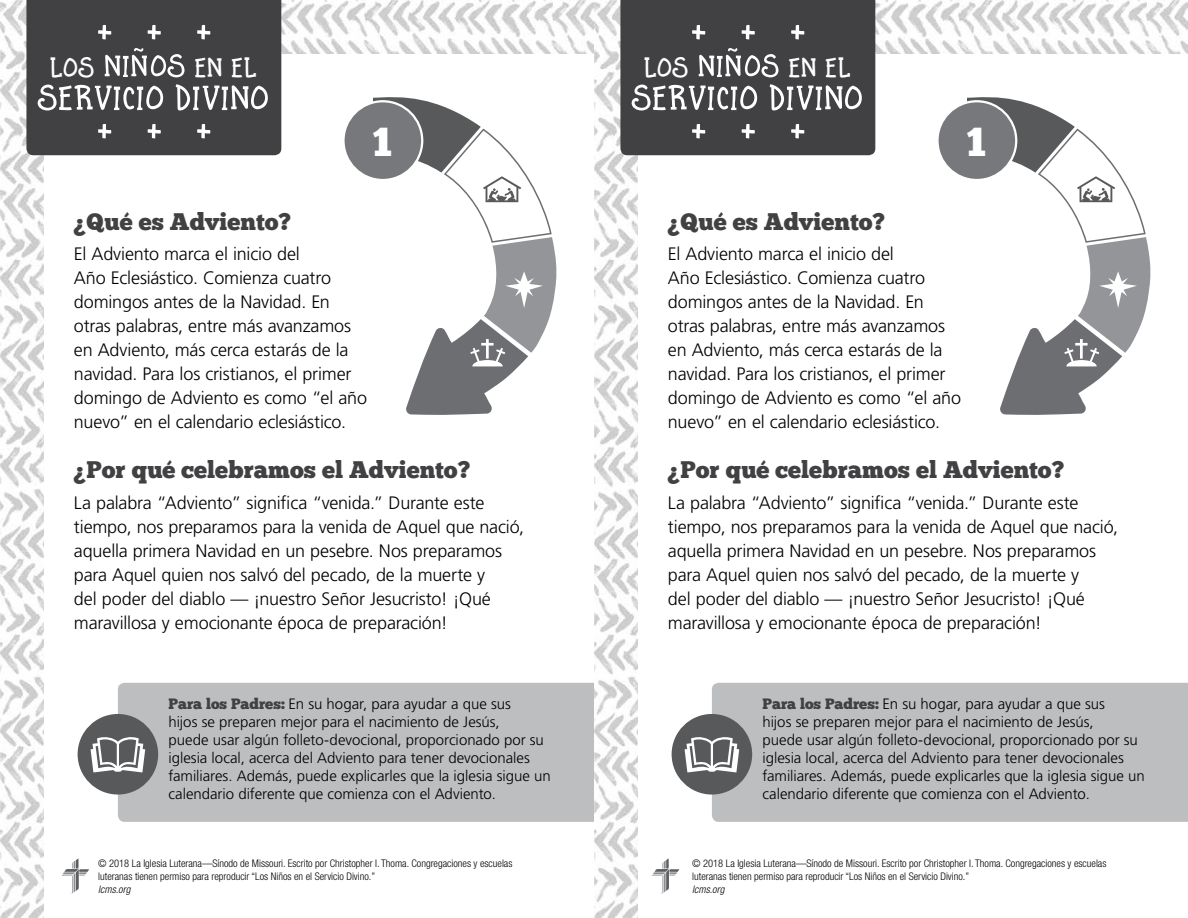
<style>
.page{position:relative;width:1188px;height:918px;background:#fff}
.page>*{position:absolute;margin:0;border:0;box-sizing:border-box;transform-origin:0 0}
.t1{font:72px "Fontbox Masquerade";color:#fff}
.t2{font:60px "Fontbox Masquerade";color:#fff}
.t3{font:48px "Fontbox Masquerade";color:#fff}
.t4{font:40.5px "Chunk Five";color:#fff}
.Head{font:24px "Chunk Five";color:#414042}
.kid_body{font:300 18px/24px "Frutiger LT Std";letter-spacing:-.01em;color:#000}
.Parent_head{font:300 15px/18px "Frutiger LT Std";color:#000}
.t5{font:300 condensed 10.5px/12.6px "Helvetica Neue LT Std";color:#000}
.t6{font:italic 300 condensed 10.5px "Helvetica Neue LT Std";color:#000}
.s1{font-size:54px}
.s2{font-family:"Chunk Five";font-weight:400;color:#414042}
</style>
<div class="page">
<img style="left:0;top:0;width:1188px;height:918px">
<div style="left:44px;top:54px;width:550px;height:864px;background:#fff"></div>
<div style="left:638px;top:54px;width:550px;height:864px;background:#fff"></div>
<div style="left:26px;top:0;width:255px;height:155px;background:#414042"></div>
<div style="left:620px;top:0;width:255px;height:155px;background:#414042"></div>
<div style="left:118px;top:683px;width:476px;height:139px;background:#bcbec0"></div>
<div style="left:712px;top:683px;width:476px;height:139px;background:#bcbec0"></div>
<div style="left:78px;top:714px;width:80px;height:81px;background:#58595b;border-radius:50%"></div>
<div style="left:672px;top:714px;width:80px;height:81px;background:#58595b;border-radius:50%"></div>
<svg style="left:91px;top:737px;width:54px;height:35px"></svg>
<svg style="left:685px;top:737px;width:54px;height:35px"></svg>
<svg style="left:373px;top:97px;width:183px;height:318px"></svg>
<svg style="left:967px;top:97px;width:183px;height:318px"></svg>
<svg style="left:62px;top:858px;width:27px;height:36px"></svg>
<svg style="left:652px;top:858px;width:27px;height:36px"></svg>
<div style="left:343px;top:101px;width:79px;height:79px;background:#77787b;border-radius:50%"></div>
<div style="left:342px;top:100px;width:81px;height:81px;border:2px solid #fff;border-radius:50%"></div>
<div style="left:937px;top:101px;width:79px;height:79px;background:#77787b;border-radius:50%"></div>
<div style="left:936px;top:100px;width:81px;height:81px;border:2px solid #fff;border-radius:50%"></div>
<p class="t1" style="left:93px;top:-1px;width:123px">+ + +</p>
<p class="t3" style="left:51px;top:47px;width:208px">Los <span class="s1">Niños</span> en el</p>
<p class="t2" style="left:38px;top:72px;width:233px">Servicio Divino</p>
<p class="t1" style="left:93px;top:98px;width:123px">+ + +</p>
<p class="t1" style="left:687px;top:-1px;width:123px">+ + +</p>
<p class="t3" style="left:645px;top:47px;width:208px">Los <span class="s1">Niños</span> en el</p>
<p class="t2" style="left:632px;top:72px;width:233px">Servicio Divino</p>
<p class="t1" style="left:687px;top:98px;width:123px">+ + +</p>
<p class="t4" style="left:372px;top:118px;width:22px">1</p>
<p class="t4" style="left:966px;top:118px;width:22px">1</p>
<p class="Head" style="left:74px;top:207px;width:219px">¿Qué es Adviento?</p>
<p class="kid_body" style="left:74px;top:242px;width:295px">El Adviento marca el inicio del<br>Año Eclesiástico. Comienza cuatro domingos antes de la Navidad. En otras palabras, entre más avanzamos en Adviento, más cerca estarás de la navidad. Para los cristianos, el primer domingo de Adviento es como “el año nuevo” en el calendario eclesiástico.</p>
<p class="Head" style="left:74px;top:455px;width:398px">¿Por qué celebramos el Adviento?</p>
<p class="kid_body" style="left:74px;top:491px;width:452px">La palabra “Adviento” significa “venida.” Durante este tiempo, nos preparamos para la venida de Aquel que nació, aquella primera Navidad en un pesebre. Nos preparamos para Aquel quien nos salvó del pecado, de la muerte y<br>del poder del diablo — ¡nuestro Señor Jesucristo! ¡Qué maravillosa y emocionante época de preparación!</p>
<p class="Head" style="left:668px;top:207px;width:219px">¿Qué es Adviento?</p>
<p class="kid_body" style="left:668px;top:242px;width:295px">El Adviento marca el inicio del<br>Año Eclesiástico. Comienza cuatro domingos antes de la Navidad. En otras palabras, entre más avanzamos en Adviento, más cerca estarás de la navidad. Para los cristianos, el primer domingo de Adviento es como “el año nuevo” en el calendario eclesiástico.</p>
<p class="Head" style="left:668px;top:455px;width:398px">¿Por qué celebramos el Adviento?</p>
<p class="kid_body" style="left:668px;top:491px;width:452px">La palabra “Adviento” significa “venida.” Durante este tiempo, nos preparamos para la venida de Aquel que nació, aquella primera Navidad en un pesebre. Nos preparamos para Aquel quien nos salvó del pecado, de la muerte y<br>del poder del diablo — ¡nuestro Señor Jesucristo! ¡Qué maravillosa y emocionante época de preparación!</p>
<p class="Parent_head" style="left:168px;top:695px;width:384px"><span class="s2">Para los Padres:</span> En su hogar, para ayudar a que sus<br>hijos se preparen mejor para el nacimiento de Jesús,<br>puede usar algún folleto-devocional, proporcionado por su iglesia local, acerca del Adviento para tener devocionales familiares. Además, puede explicarles que la iglesia sigue un calendario diferente que comienza con el Adviento.</p>
<p class="Parent_head" style="left:762px;top:695px;width:384px"><span class="s2">Para los Padres:</span> En su hogar, para ayudar a que sus<br>hijos se preparen mejor para el nacimiento de Jesús,<br>puede usar algún folleto-devocional, proporcionado por su iglesia local, acerca del Adviento para tener devocionales familiares. Además, puede explicarles que la iglesia sigue un calendario diferente que comienza con el Adviento.</p>
<p class="t5" style="left:98px;top:857px;width:416px">© 2018 La Iglesia Luterana—Sínodo de Missouri. Escrito por Christopher I. Thoma. Congregaciones y escuelas luteranas tienen permiso para reproducir “Los Niños en el Servicio Divino.”</p>
<p class="t6" style="left:98px;top:883px;width:34px">lcms.org</p>
<p class="t5" style="left:692px;top:857px;width:416px">© 2018 La Iglesia Luterana—Sínodo de Missouri. Escrito por Christopher I. Thoma. Congregaciones y escuelas luteranas tienen permiso para reproducir “Los Niños en el Servicio Divino.”</p>
<p class="t6" style="left:692px;top:883px;width:34px">lcms.org</p>
</div>
